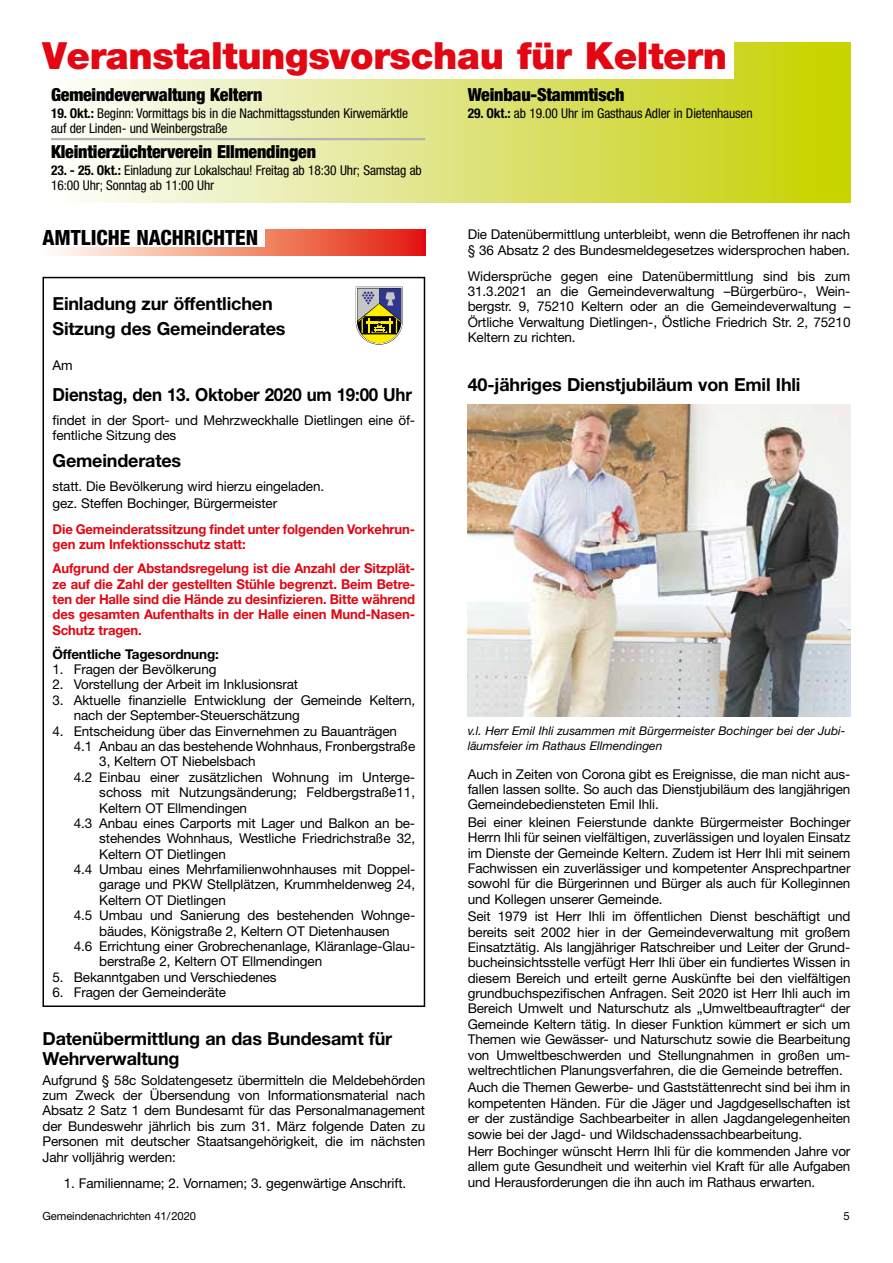
<style>
.page{position:relative;width:893px;height:1263px;background:#fff}
.page>*{position:absolute;margin:0;border:0;box-sizing:border-box;transform-origin:0 0}
.t1{font:900 37.5px "Helvetica Neue LT Std";letter-spacing:-.01em;color:#e30613}
.t2{font:800 condensed 21px "Helvetica Neue LT Std";color:#000}
.t3{font:700 18px/24.5px "Helvetica Neue LT Std";letter-spacing:-.01em;color:#000}
.t4{font:900 condensed 18px "Helvetica Neue LT Std";letter-spacing:-.01em;color:#000}
.t5{font:700 18px "Helvetica Neue LT Std";letter-spacing:-.01em;color:#000;scale:.94 1}
.t6{font:13.5px/15.5px "Helvetica Neue LT Std";letter-spacing:-.01em;color:#000;text-align:justify}
.t7{font:700 13.5px/15.5px "Helvetica Neue LT Std";letter-spacing:-.01em;color:#e30613}
.t8{font:condensed 13.5px/15px "Helvetica Neue LT Std";letter-spacing:-.01em;color:#000}
.t9{font:700 13.5px "Helvetica Neue LT Std";letter-spacing:-.01em;color:#000}
.t10{font:italic 12px/15.3px "Helvetica Neue LT Std";color:#000}
.t11{font:11.25px "Helvetica Neue LT Std";letter-spacing:-.01em;color:#000}
.s1{font-weight:700}
</style>
<div class="page">
<img style="left:468px;top:404px;width:382px;height:312px">
<svg style="left:57px;top:230px;width:368px;height:25px;background:#ee715b"></svg>
<div style="left:43px;top:230px;width:221px;height:17px;background:#fff"></div>
<svg style="left:356px;top:287px;width:47px;height:58px;background:#939068"></svg>
<div style="left:43px;top:277px;width:382px;height:730px;border:2px solid #000"></div>
<div style="left:43px;top:43px;width:807px;height:160px;background:linear-gradient(to right,#fdfcff,#c5d000)"></div>
<div style="left:43px;top:43px;width:690px;height:36px;background:#fff"></div>
<hr style="left:51px;top:138px;width:374px;height:2px;background:#b3b2b2">
<h1 class="t1" style="left:43px;top:34px;width:686px">Veranstaltungsvorschau für Keltern</h1>
<h3 class="t4" style="left:51px;top:83px;width:213px">Gemeindeverwaltung Keltern</h3>
<p class="t8" style="left:51px;top:105px;width:359px"><span class="s1">19. Okt.:</span> Beginn: Vormittags bis in die Nachmittagsstunden Kirwemärktle auf der Linden- und Weinbergstraße</p>
<h3 class="t4" style="left:51px;top:141px;width:267px">Kleintierzüchterverein Ellmendingen</h3>
<p class="t8" style="left:51px;top:163px;width:372px"><span class="s1">23. - 25. Okt.:</span> Einladung zur Lokalschau! Freitag ab 18:30 Uhr; Samstag ab<br>16:00 Uhr; Sonntag ab 11:00 Uhr</p>
<h3 class="t4" style="left:468px;top:83px;width:158px">Weinbau-Stammtisch</h3>
<p class="t8" style="left:468px;top:105px;width:286px"><span class="s1">29. Okt.:</span> ab 19.00 Uhr im Gasthaus Adler in Dietenhausen</p>
<h2 class="t2" style="left:43px;top:224px;width:217px">AMTLICHE NACHRICHTEN</h2>
<h3 class="t3" style="left:53px;top:291px;width:234px">Einladung zur öffentlichen<br>Sitzung des Gemeinderates</h3>
<p class="t6" style="left:53px;top:357px;width:22px">Am</p>
<h3 class="t5" style="left:53px;top:383px;width:384px">Dienstag, den 13. Oktober 2020 um 19:00 Uhr</h3>
<p class="t6" style="left:53px;top:412px;width:364px">findet in der Sport- und Mehrzweckhalle Dietlingen eine öf&shy;fentliche Sitzung des</p>
<h3 class="t3" style="left:53px;top:448px;width:130px">Gemeinderates</h3>
<p class="t6" style="left:53px;top:477px;width:273px;line-height:17.5px">statt. Die Bevölkerung wird hierzu eingeladen. gez. Steffen Bochinger, Bürgermeister</p>
<p class="t7" style="left:53px;top:521px;width:364px">Die Gemeinderatssitzung findet unter folgenden Vorkehrun&shy;gen zum Infektionsschutz statt:</p>
<p class="t7" style="left:53px;top:560px;width:364px;text-align:justify">Aufgrund der Abstandsregelung ist die Anzahl der Sitzplät&shy;ze auf die Zahl der gestellten Stühle begrenzt. Beim Betre&shy;ten der Halle sind die Hände zu desinfizieren. Bitte während des gesamten Aufenthalts in der Halle einen Mund-Nasen-Schutz tragen.</p>
<p class="t9" style="left:53px;top:645px;width:168px">Öffentliche Tagesordnung:</p>
<p class="t6" style="left:53px;top:661px;width:165px">1. Fragen der Bevölkerung</p>
<p class="t6" style="left:53px;top:677px;width:247px">2. Vorstellung der Arbeit im Inklusionsrat</p>
<p class="t6" style="left:74px;top:692px;width:343px;text-indent:-21px">3. Aktuelle finanzielle Entwicklung der Gemeinde Keltern, nach der September-Steuerschätzung</p>
<p class="t6" style="left:53px;top:723px;width:346px">4. Entscheidung über das Einvernehmen zu Bauanträgen</p>
<p class="t6" style="left:74px;top:738px;width:343px">4.1 Anbau an das bestehende Wohnhaus, Fronbergstraße</p>
<p class="t6" style="left:99px;top:754px;width:158px">3, Keltern OT Niebelsbach</p>
<p class="t6" style="left:74px;top:769px;width:343px">4.2 Einbau einer zusätzlichen Wohnung im Unterge-</p>
<p class="t6" style="left:99px;top:784px;width:317px">schoss mit Nutzungsänderung; Feldbergstraße11,</p>
<p class="t6" style="left:99px;top:800px;width:149px">Keltern OT Ellmendingen</p>
<p class="t6" style="left:74px;top:815px;width:343px">4.3 Anbau eines Carports mit Lager und Balkon an be-</p>
<p class="t6" style="left:99px;top:830px;width:317px">stehendes Wohnhaus, Westliche Friedrichstraße 32,</p>
<p class="t6" style="left:99px;top:846px;width:128px">Keltern OT Dietlingen</p>
<p class="t6" style="left:74px;top:861px;width:343px">4.4 Umbau eines Mehrfamilienwohnhauses mit Doppel-</p>
<p class="t6" style="left:99px;top:877px;width:317px">garage und PKW Stellplätzen, Krummheldenweg 24,</p>
<p class="t6" style="left:99px;top:892px;width:128px">Keltern OT Dietlingen</p>
<p class="t6" style="left:74px;top:907px;width:343px">4.5 Umbau und Sanierung des bestehenden Wohnge-</p>
<p class="t6" style="left:99px;top:923px;width:292px">bäudes, Königstraße 2, Keltern OT Dietenhausen</p>
<p class="t6" style="left:74px;top:938px;width:343px">4.6 Errichtung einer Grobrechenanlage, Kläranlage-Glau-</p>
<p class="t6" style="left:99px;top:953px;width:224px">berstraße 2, Keltern OT Ellmendingen</p>
<p class="t6" style="left:53px;top:969px;width:226px">5. Bekanntgaben und Verschiedenes</p>
<p class="t6" style="left:53px;top:984px;width:175px">6. Fragen der Gemeinderäte</p>
<h3 class="t3" style="left:43px;top:1028px;width:351px;line-height:20.2px">Datenübermittlung an das Bundesamt für<br>Wehrverwaltung</h3>
<p class="t6" style="left:43px;top:1072px;width:384px">Aufgrund § 58c Soldatengesetz übermitteln die Meldebehörden zum Zweck der Übersendung von Informationsmaterial nach Absatz 2 Satz 1 dem Bundesamt für das Personalmanagement der Bundeswehr jährlich bis zum 31. März folgende Daten zu Personen mit deutscher Staatsangehörigkeit, die im nächsten Jahr volljährig werden:</p>
<p class="t6" style="left:64px;top:1175px;width:344px">1. Familienname; 2. Vornamen; 3. gegenwärtige Anschrift.</p>
<p class="t6" style="left:468px;top:227px;width:384px">Die Datenübermittlung unterbleibt, wenn die Betroffenen ihr nach § 36 Absatz 2 des Bundesmeldegesetzes widersprochen haben.</p>
<p class="t6" style="left:468px;top:268px;width:384px">Widersprüche gegen eine Datenübermittlung sind bis zum 31.3.2021 an die Gemeindeverwaltung –Bürgerbüro-, Wein&shy;bergstr. 9, 75210 Keltern oder an die Gemeindeverwaltung – Örtliche Verwaltung Dietlingen-, Östliche Friedrich Str. 2, 75210<br>Keltern zu richten.</p>
<h3 class="t3" style="left:468px;top:371px;width:334px">40-jähriges Dienstjubiläum von Emil Ihli</h3>
<p class="t10" style="left:468px;top:723px;width:379px">v.l. Herr Emil Ihli zusammen mit Bürgermeister Bochinger bei der Jubi&shy;läumsfeier im Rathaus Ellmendingen</p>
<p class="t6" style="left:468px;top:766px;width:384px">Auch in Zeiten von Corona gibt es Ereignisse, die man nicht aus&shy;fallen lassen sollte. So auch das Dienstjubiläum des langjährigen Gemeindebediensteten Emil Ihli.</p>
<p class="t6" style="left:468px;top:814px;width:384px">Bei einer kleinen Feierstunde dankte Bürgermeister Bochinger Herrn Ihli für seinen vielfältigen, zuverlässigen und loyalen Einsatz im Dienste der Gemeinde Keltern. Zudem ist Herr Ihli mit seinem Fachwissen ein zuverlässiger und kompetenter Ansprechpartner sowohl für die Bürgerinnen und Bürger als auch für Kolleginnen und Kollegen unserer Gemeinde.</p>
<p class="t6" style="left:468px;top:908px;width:384px">Seit 1979 ist Herr Ihli im öffentlichen Dienst beschäftigt und bereits seit 2002 hier in der Gemeindeverwaltung mit großem Einsatztätig. Als langjähriger Ratschreiber und Leiter der Grund&shy;bucheinsichtsstelle verfügt Herr Ihli über ein fundiertes Wissen in diesem Bereich und erteilt gerne Auskünfte bei den vielfältigen grundbuchspezifischen Anfragen. Seit 2020 ist Herr Ihli auch im Bereich Umwelt und Naturschutz als „Umweltbeauftragter“ der Gemeinde Keltern tätig. In dieser Funktion kümmert er sich um Themen wie Gewässer- und Naturschutz sowie die Bearbeitung von Umweltbeschwerden und Stellungnahmen in großen um&shy;weltrechtlichen Planungsverfahren, die die Gemeinde betreffen.</p>
<p class="t6" style="left:468px;top:1080px;width:384px">Auch die Themen Gewerbe- und Gaststättenrecht sind bei ihm in kompetenten Händen. Für die Jäger und Jagdgesellschaften ist er der zuständige Sachbearbeiter in allen Jagdangelegenheiten sowie bei der Jagd- und Wildschadenssachbearbeitung.</p>
<p class="t6" style="left:468px;top:1143px;width:384px">Herr Bochinger wünscht Herrn Ihli für die kommenden Jahre vor allem gute Gesundheit und weiterhin viel Kraft für alle Aufgaben und Herausforderungen die ihn auch im Rathaus erwarten.</p>
<p class="t11" style="left:43px;top:1210px;width:155px">Gemeindenachrichten 41/2020</p>
<p class="t11" style="left:843px;top:1210px;width:8px">5</p>
</div>
